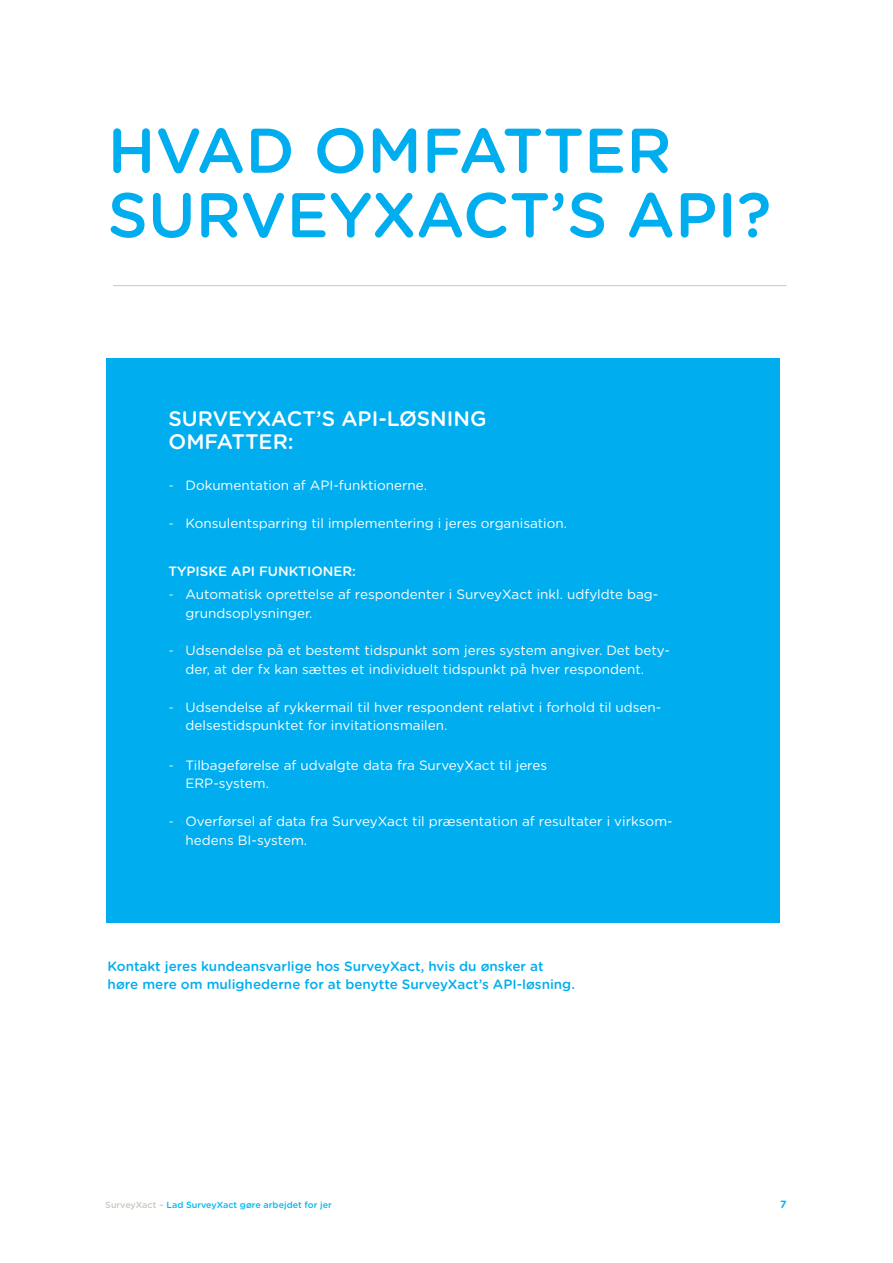
<style>
.page{position:relative;width:893px;height:1263px;background:#fff}
.page>*{position:absolute;margin:0;border:0;box-sizing:border-box;transform-origin:0 0}
.Large_heading{font:500 63px/64.5px "Gotham Rounded";color:#00aeef}
.Small_heading{font:500 21px/22.5px "Gotham Rounded";color:#fff}
.t1{font:13.5px/18.8px "Gotham Rounded";color:#fff}
.Body_Medium__No_alig{font:500 13.5px/18.8px "Gotham Rounded";color:#00aeef}
.Subheading{font:500 13.5px "Gotham Rounded";color:#fff}
.t2{font:700 10.5px "Gotham Rounded";color:#00baf1}
.t3{font:500 9px "Gotham Rounded";color:#00baf1}
.s1{font-weight:300}
.s2{color:#cac9bd}
</style>
<div class="page">
<div style="left:106px;top:358px;width:674px;height:565px;background:#00aeef"></div>
<hr style="left:113px;top:285px;width:674px;height:1px;background:#cac9bd">
<p class="Large_heading" style="left:108px;top:116px;width:665px">HVAD OMFATTER<br>SURVEYXACT’S API?</p>
<p class="Small_heading" style="left:168px;top:407px;width:320px">SURVEYXACT’S API-LØSNING<br>OMFATTER:</p>
<p class="t1" style="left:168px;top:475px;width:260px"><span class="s1">-</span> Dokumentation af API-funktionerne.</p>
<p class="t1" style="left:168px;top:513px;width:400px"><span class="s1">-</span> Konsulentsparring til implementering i jeres organisation.</p>
<p class="Subheading" style="left:168px;top:562px;width:189px">TYPISKE API FUNKTIONER:</p>
<p class="t1" style="left:185px;top:584px;width:474px;text-indent:-17px"><span class="s1">-</span> Automatisk oprettelse af respondenter i SurveyXact inkl. udfyldte bag&shy;grundsoplysninger.</p>
<p class="t1" style="left:185px;top:641px;width:486px;text-indent:-17px"><span class="s1">-</span> Udsendelse på et bestemt tidspunkt som jeres system angiver. Det bety&shy;der, at der fx kan sættes et individuelt tidspunkt på hver respondent.</p>
<p class="t1" style="left:185px;top:697px;width:477px;text-indent:-17px"><span class="s1">-</span> Udsendelse af rykkermail til hver respondent relativt i forhold til udsen&shy;delsestidspunktet for invitationsmailen.</p>
<p class="t1" style="left:185px;top:755px;width:363px;text-indent:-17px"><span class="s1">-</span> Tilbageførelse af udvalgte data fra SurveyXact til jeres<br>ERP-system.</p>
<p class="t1" style="left:185px;top:811px;width:489px;text-indent:-17px"><span class="s1">-</span> Overførsel af data fra SurveyXact til præsentation af resultater i virksom&shy;hedens BI-system.</p>
<p class="Body_Medium__No_alig" style="left:108px;top:956px;width:469px">Kontakt jeres kundeansvarlige hos SurveyXact, hvis du ønsker at høre mere om mulighederne for at benytte SurveyXact’s API-løsning.</p>
<p class="t3" style="left:105px;top:1198px;width:228px"><span class="s2">SurveyXact –</span> Lad SurveyXact gøre arbejdet for jer</p>
<p class="t2" style="left:780px;top:1197px;width:8px">7</p>
</div>
